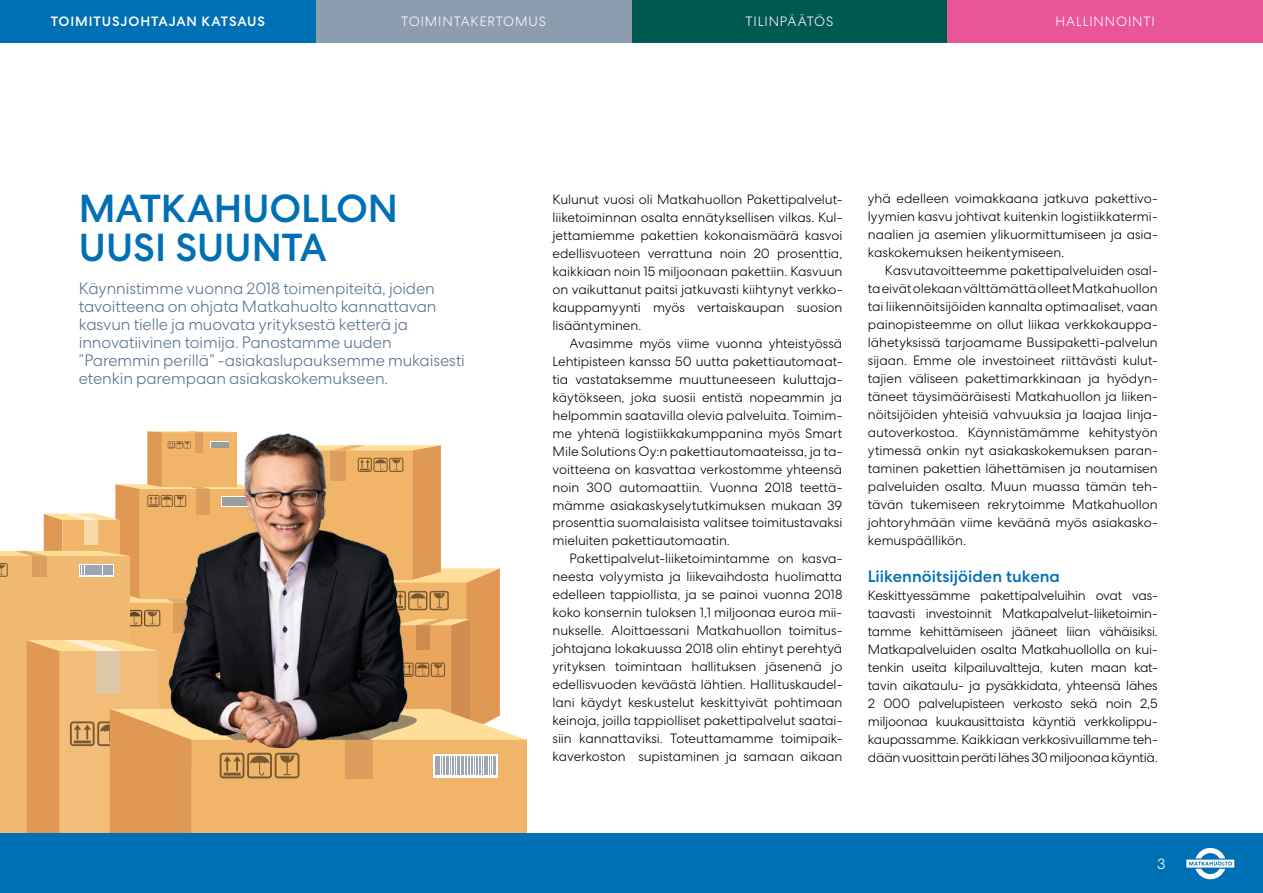
<style>
.page{position:relative;width:1263px;height:893px;background:#fff}
.page>*{position:absolute;margin:0;border:0;box-sizing:border-box;transform-origin:0 0}
.t1{font:500 39px/39px "Centra No 2";letter-spacing:-.005em;color:#0070b5}
.t2{font:300 16.5px/18px "Centra No 2";letter-spacing:-.005em;color:#59738d}
.t3{font:500 16.5px "Centra No 2";color:#0070b5}
.t4{font:300 15px "Centra No 2";color:#fff}
.t5{font:300 13.5px/18px "Centra No 2";letter-spacing:-.005em;color:#000;text-align:justify}
.t6{font:300 13.5px "Centra No 2";letter-spacing:.06em;color:#fff}
.t7{font:500 13.5px "Centra No 2";letter-spacing:.065em;color:#fff}
</style>
<div class="page">
<div style="left:0;top:0;width:316px;height:43px;background:#0070b5"></div>
<div style="left:631px;top:0;width:316px;height:43px;background:#005950"></div>
<div style="left:316px;top:0;width:315px;height:43px;background:#8b9daf"></div>
<div style="left:947px;top:0;width:316px;height:43px;background:#ea5798"></div>
<div style="left:0;top:834px;width:1263px;height:59px;background:#0070b5"></div>
<svg style="left:0;top:431px;width:526px;height:403px"></svg>
<svg style="left:1186px;top:848px;width:48px;height:31px"></svg>
<img style="left:158px;top:431px;width:260px;height:324px">
<p class="t7" style="left:51px;top:14px;width:216px">TOIMITUSJOHTAJAN KATSAUS</p>
<p class="t6" style="left:401px;top:14px;width:146px">TOIMINTAKERTOMUS</p>
<p class="t6" style="left:746px;top:14px;width:89px">TILINPÄÄTÖS</p>
<p class="t6" style="left:1055px;top:14px;width:101px">HALLINNOINTI</p>
<h1 class="t1" style="left:79px;top:189px;width:321px">MATKAHUOLLON<br>UUSI SUUNTA</h1>
<p class="t2" style="left:79px;top:279px;width:388px">Käynnistimme vuonna 2018 toimenpiteitä, joiden tavoitteena on ohjata Matkahuolto kannattavan kasvun tielle ja muovata yrityksestä ketterä ja innovatiivinen toimija. Panostamme uuden ”Paremmin perillä” -asiakaslupauksemme mukaisesti etenkin parempaan asiakaskokemukseen.</p>
<p class="t5" style="left:552px;top:190px;width:291px">Kulunut vuosi oli Matkahuollon Pakettipalvelut&shy;liiketoiminnan osalta ennätyksellisen vilkas. Kul&shy;jettamiemme pakettien kokonaismäärä kasvoi edellisvuoteen verrattuna noin 20 prosenttia, kaikkiaan noin 15 miljoonaan pakettiin. Kasvuun on vaikuttanut paitsi jatkuvasti kiihtynyt verkko&shy;kauppamyynti myös vertaiskaupan suosion lisääntyminen.</p>
<p class="t5" style="left:552px;top:334px;width:291px;text-indent:17px">Avasimme myös viime vuonna yhteistyössä Lehtipisteen kanssa 50 uutta pakettiautomaat&shy;tia vastataksemme muuttuneeseen kuluttaja&shy;käytökseen, joka suosii entistä nopeammin ja helpommin saatavilla olevia palveluita. Toimim&shy;me yhtenä logistiikkakumppanina myös Smart Mile Solutions Oy:n pakettiautomaateissa, ja ta&shy;voitteena on kasvattaa verkostomme yhteensä noin 300 automaattiin. Vuonna 2018 teettä&shy;mämme asiakaskyselytutkimuksen mukaan 39 prosenttia suomalaisista valitsee toimitustavaksi mieluiten pakettiautomaatin.</p>
<p class="t5" style="left:552px;top:550px;width:291px;text-indent:17px">Pakettipalvelut-liiketoimintamme on kasva&shy;neesta volyymista ja liikevaihdosta huolimatta edelleen tappiollista, ja se painoi vuonna 2018 koko konsernin tuloksen 1,1 miljoonaa euroa mii&shy;nukselle. Aloittaessani Matkahuollon toimitus&shy;johtajana lokakuussa 2018 olin ehtinyt perehtyä yrityksen toimintaan hallituksen jäsenenä jo edellisvuoden keväästä lähtien. Hallituskaudel&shy;lani käydyt keskustelut keskittyivät pohtimaan keinoja, joilla tappiolliset pakettipalvelut saatai&shy;siin kannattaviksi. Toteuttamamme toimipaik&shy;kaverkoston supistaminen ja samaan aikaan</p>
<p class="t5" style="left:868px;top:190px;width:291px">yhä edelleen voimakkaana jatkuva pakettivo&shy;lyymien kasvu johtivat kuitenkin logistiikkatermi&shy;naalien ja asemien ylikuormittumiseen ja asia&shy;kaskokemuksen heikentymiseen.</p>
<p class="t5" style="left:868px;top:262px;width:291px;text-indent:17px">Kasvutavoitteemme pakettipalveluiden osal&shy;ta eivät olekaan välttämättä olleet Matkahuollon tai liikennöitsijöiden kannalta optimaaliset, vaan painopisteemme on ollut liikaa verkkokauppa&shy;lähetyksissä tarjoamame Bussipaketti-palvelun sijaan. Emme ole investoineet riittävästi kulut&shy;tajien väliseen pakettimarkkinaan ja hyödyn&shy;täneet täysimääräisesti Matkahuollon ja liiken&shy;nöitsijöiden yhteisiä vahvuuksia ja laajaa linja&shy;autoverkostoa. Käynnistämämme kehitystyön ytimessä onkin nyt asiakaskokemuksen paran&shy;taminen pakettien lähettämisen ja noutamisen palveluiden osalta. Muun muassa tämän teh&shy;tävän tukemiseen rekrytoimme Matkahuollon johtoryhmään viime keväänä myös asiakasko&shy;kemuspäällikön.</p>
<p class="t3" style="left:868px;top:566px;width:194px">Liikennöitsijöiden tukena</p>
<p class="t5" style="left:868px;top:586px;width:291px">Keskittyessämme pakettipalveluihin ovat vas&shy;taavasti investoinnit Matkapalvelut-liiketoimin&shy;tamme kehittämiseen jääneet liian vähäisiksi.<br>Matkapalveluiden osalta Matkahuollolla on kui&shy;tenkin useita kilpailuvaltteja, kuten maan kat&shy;tavin aikataulu- ja pysäkkidata, yhteensä lähes 2 000 palvelupisteen verkosto sekä noin 2,5 miljoonaa kuukausittaista käyntiä verkkolippu&shy;kaupassamme. Kaikkiaan verkkosivuillamme teh&shy;dään vuosittain peräti lähes 30 miljoonaa käyntiä.</p>
<p class="t4" style="left:1157px;top:855px;width:10px">3</p>
</div>
